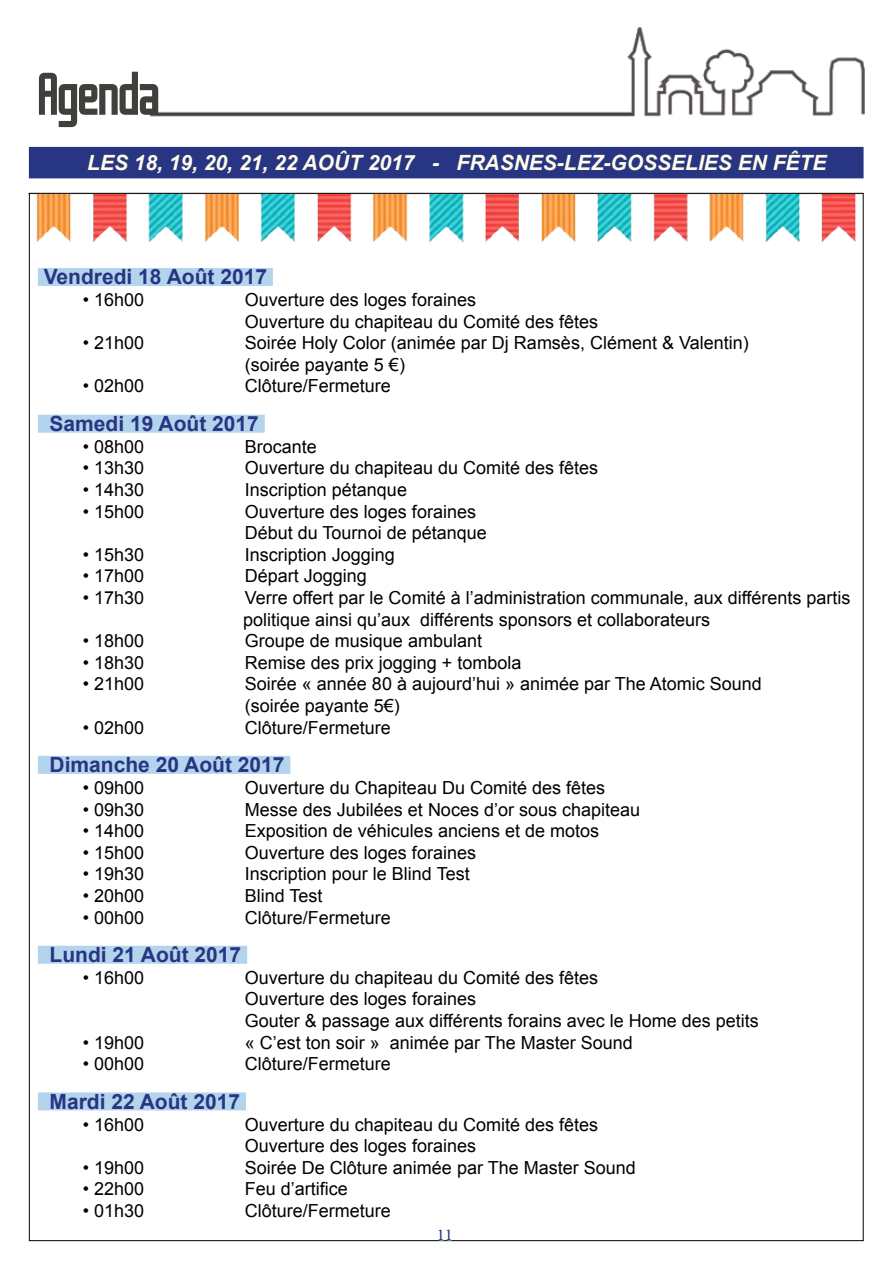
<style>
.page{position:relative;width:893px;height:1263px;background:#fff}
.page>*{position:absolute;margin:0;border:0;box-sizing:border-box;transform-origin:0 0}
.t1{font:700 21px "Arial";color:#283583}
.t2{font:italic 700 21px "Arial";color:#fffde8}
.t3{font:18px/21.6px "Arial";color:#000}
.t4{font:16.5px "Minion Pro";color:#283583}
</style>
<div class="page">
<img style="left:38px;top:27px;width:827px;height:101px">
<div style="left:29px;top:147px;width:835px;height:31px;background:#283583"></div>
<div style="left:38px;top:268px;width:235px;height:18px;background:#b3d4ed"></div>
<div style="left:38px;top:415px;width:227px;height:18px;background:#b3d4ed"></div>
<div style="left:38px;top:756px;width:252px;height:18px;background:#b3d4ed"></div>
<div style="left:38px;top:946px;width:209px;height:18px;background:#b3d4ed"></div>
<div style="left:38px;top:1092px;width:208px;height:18px;background:#b3d4ed"></div>
<img style="left:29px;top:192px;width:832px;height:51px">
<div style="left:439px;top:1230px;width:13px;height:10px;background:#daeae8;opacity:.75"></div>
<p class="t2" style="left:87px;top:149px;width:741px">LES 18, 19, 20, 21, 22 AOÛT 2017 - FRASNES-LEZ-GOSSELIES EN FÊTE</p>
<p class="t1" style="left:44px;top:263px;width:225px">Vendredi 18 Août 2017</p>
<p class="t3" style="left:83px;top:289px;width:63px">• 16h00</p>
<p class="t3" style="left:245px;top:289px;width:355px">Ouverture des loges foraines<br>Ouverture du chapiteau du Comité des fêtes</p>
<p class="t3" style="left:83px;top:332px;width:63px">• 21h00</p>
<p class="t3" style="left:245px;top:332px;width:505px">Soirée Holy Color (animée par Dj Ramsès, Clément &amp; Valentin) (soirée payante 5 €)</p>
<p class="t3" style="left:83px;top:376px;width:63px">• 02h00</p>
<p class="t3" style="left:245px;top:376px;width:148px">Clôture/Fermeture</p>
<p class="t1" style="left:50px;top:410px;width:211px">Samedi 19 Août 2017</p>
<p class="t3" style="left:83px;top:436px;width:63px">• 08h00</p>
<p class="t3" style="left:245px;top:436px;width:74px">Brocante</p>
<p class="t3" style="left:83px;top:457px;width:63px">• 13h30</p>
<p class="t3" style="left:245px;top:457px;width:355px">Ouverture du chapiteau du Comité des fêtes</p>
<p class="t3" style="left:83px;top:479px;width:63px">• 14h30</p>
<p class="t3" style="left:245px;top:479px;width:164px">Inscription pétanque</p>
<p class="t3" style="left:83px;top:501px;width:63px">• 15h00</p>
<p class="t3" style="left:245px;top:501px;width:243px">Ouverture des loges foraines<br>Début du Tournoi de pétanque</p>
<p class="t3" style="left:83px;top:544px;width:63px">• 15h30</p>
<p class="t3" style="left:245px;top:544px;width:152px">Inscription Jogging</p>
<p class="t3" style="left:83px;top:565px;width:63px">• 17h00</p>
<p class="t3" style="left:245px;top:565px;width:124px">Départ Jogging</p>
<p class="t3" style="left:83px;top:587px;width:63px">• 17h30</p>
<p class="t3" style="left:243px;top:587px;width:609px">Verre offert par le Comité à l’administration communale, aux différents partis politique ainsi qu’aux différents sponsors et collaborateurs</p>
<p class="t3" style="left:83px;top:630px;width:63px">• 18h00</p>
<p class="t3" style="left:245px;top:630px;width:239px">Groupe de musique ambulant</p>
<p class="t3" style="left:83px;top:652px;width:63px">• 18h30</p>
<p class="t3" style="left:245px;top:652px;width:278px">Remise des prix jogging + tombola</p>
<p class="t3" style="left:83px;top:673px;width:63px">• 21h00</p>
<p class="t3" style="left:245px;top:673px;width:519px">Soirée « année 80 à aujourd’hui » animée par The Atomic Sound (soirée payante 5€)</p>
<p class="t3" style="left:83px;top:717px;width:63px">• 02h00</p>
<p class="t3" style="left:245px;top:717px;width:148px">Clôture/Fermeture</p>
<p class="t1" style="left:50px;top:751px;width:236px">Dimanche 20 Août 2017</p>
<p class="t3" style="left:83px;top:777px;width:63px">• 09h00</p>
<p class="t3" style="left:245px;top:777px;width:362px">Ouverture du Chapiteau Du Comité des fêtes</p>
<p class="t3" style="left:83px;top:799px;width:63px">• 09h30</p>
<p class="t3" style="left:245px;top:799px;width:397px">Messe des Jubilées et Noces d’or sous chapiteau</p>
<p class="t3" style="left:83px;top:820px;width:63px">• 14h00</p>
<p class="t3" style="left:245px;top:820px;width:356px">Exposition de véhicules anciens et de motos</p>
<p class="t3" style="left:83px;top:842px;width:63px">• 15h00</p>
<p class="t3" style="left:245px;top:842px;width:233px">Ouverture des loges foraines</p>
<p class="t3" style="left:83px;top:863px;width:63px">• 19h30</p>
<p class="t3" style="left:245px;top:863px;width:226px">Inscription pour le Blind Test</p>
<p class="t3" style="left:83px;top:885px;width:63px">• 20h00</p>
<p class="t3" style="left:245px;top:885px;width:79px">Blind Test</p>
<p class="t3" style="left:83px;top:907px;width:63px">• 00h00</p>
<p class="t3" style="left:245px;top:907px;width:148px">Clôture/Fermeture</p>
<p class="t1" style="left:50px;top:941px;width:193px">Lundi 21 Août 2017</p>
<p class="t3" style="left:83px;top:967px;width:63px">• 16h00</p>
<p class="t3" style="left:245px;top:967px;width:515px">Ouverture du chapiteau du Comité des fêtes<br>Ouverture des loges foraines<br>Gouter &amp; passage aux différents forains avec le Home des petits</p>
<p class="t3" style="left:83px;top:1032px;width:63px">• 19h00</p>
<p class="t3" style="left:245px;top:1032px;width:389px">« C’est ton soir » animée par The Master Sound</p>
<p class="t3" style="left:83px;top:1053px;width:63px">• 00h00</p>
<p class="t3" style="left:245px;top:1053px;width:148px">Clôture/Fermeture</p>
<p class="t1" style="left:50px;top:1088px;width:192px">Mardi 22 Août 2017</p>
<p class="t3" style="left:83px;top:1114px;width:63px">• 16h00</p>
<p class="t3" style="left:245px;top:1114px;width:355px">Ouverture du chapiteau du Comité des fêtes<br>Ouverture des loges foraines</p>
<p class="t3" style="left:83px;top:1157px;width:63px">• 19h00</p>
<p class="t3" style="left:245px;top:1157px;width:392px">Soirée De Clôture animée par The Master Sound</p>
<p class="t3" style="left:83px;top:1178px;width:63px">• 22h00</p>
<p class="t3" style="left:245px;top:1178px;width:105px">Feu d’artifice</p>
<p class="t3" style="left:83px;top:1200px;width:63px">• 01h30</p>
<p class="t3" style="left:245px;top:1200px;width:148px">Clôture/Fermeture</p>
<p class="t4" style="left:437px;top:1223px;width:17px">11</p>
</div>
